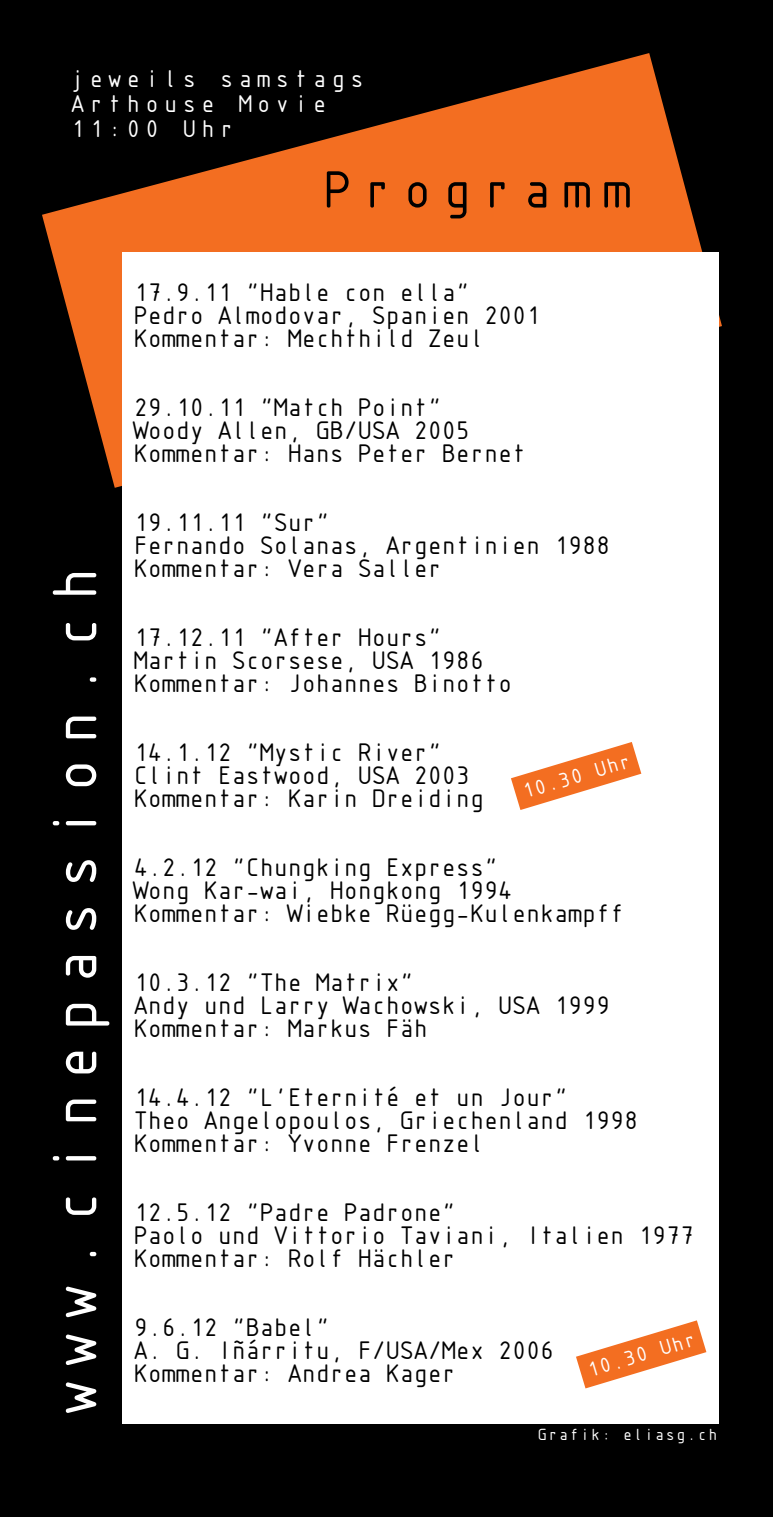
<style>
.page{position:relative;width:773px;height:1517px;background:#fff}
.page>*{position:absolute;margin:0;border:0;box-sizing:border-box;transform-origin:0 0}
.t1{font:67.5px "ISOCTEUR";color:#fff}
.t2{font:56.25px "ISOCTEUR";color:#000}
.t3{font:27.5px/23px "ISOCTEUR";letter-spacing:-.2em;color:#000}
.t4{font:26.25px/25px "ISOCTEUR";color:#fff}
.t5{font:22.5px "ISOCTEUR";color:#fff}
.t6{font:17.5px "ISOCTEUR";letter-spacing:-.1em;color:#fff}
</style>
<div class="page">
<div style="left:0;top:0;width:772px;height:1517px;background:#000"></div>
<svg style="left:42px;top:53px;width:679px;height:435px;fill:#f36e21"></svg>
<div style="left:122px;top:252px;width:596px;height:1171px;background:#fff"></div>
<svg style="left:511px;top:742px;width:130px;height:68px"></svg>
<svg style="left:576px;top:1320px;width:130px;height:68px"></svg>
<p class="t4" style="left:68px;top:65px;width:299px">jeweils samstags<br>Arthouse Movie<br>11:00 Uhr</p>
<h2 class="t2" style="left:318px;top:153px;width:321px">Programm</h2>
<p class="t3" style="left:131px;top:279px;width:413px">17.9.11 “Hable con ella“<br>Pedro Almodovar, Spanien 2001<br>Kommentar: Mechthild Zeul</p>
<h1 class="t1" style="left:31px;top:1421px;width:863px;rotate:-90deg">www.cinepassion.ch</h1>
<p class="t3" style="left:131px;top:394px;width:399px">29.10.11 “Match Point“<br>Woody Allen, GB/USA 2005<br>Kommentar: Hans Peter Bernet</p>
<p class="t3" style="left:131px;top:509px;width:483px">19.11.11 “Sur”<br>Fernando Solanas, Argentinien 1988<br>Kommentar: Vera Saller</p>
<p class="t3" style="left:131px;top:624px;width:385px">17.12.11 “After Hours“<br>Martin Scorsese, USA 1986<br>Kommentar: Johannes Binotto</p>
<p class="t3" style="left:131px;top:739px;width:357px">14.1.12 “Mystic River“<br>Clint Eastwood, USA 2003<br>Kommentar: Karin Dreiding</p>
<p class="t5" style="left:516px;top:779px;width:118px;rotate:-17deg">10.30 Uhr</p>
<p class="t3" style="left:131px;top:854px;width:497px">4.2.12 “Chungking Express“<br>Wong Kar-wai, Hongkong 1994<br>Kommentar: Wiebke Rüegg-Kulenkampff</p>
<p class="t3" style="left:131px;top:969px;width:483px">10.3.12 “The Matrix“<br>Andy und Larry Wachowski, USA 1999<br>Kommentar: Markus Fäh</p>
<p class="t3" style="left:131px;top:1084px;width:511px">14.4.12 “L'Eternité et un Jour“<br>Theo Angelopoulos, Griechenland 1998<br>Kommentar: Yvonne Frenzel</p>
<p class="t3" style="left:131px;top:1199px;width:567px">12.5.12 “Padre Padrone”<br>Paolo und Vittorio Taviani, Italien 1977<br>Kommentar: Rolf Hächler</p>
<p class="t3" style="left:131px;top:1314px;width:427px">9.6.12 “Babel“<br>A. G. Iñárritu, F/USA/Mex 2006<br>Kommentar: Andrea Kager</p>
<p class="t5" style="left:581px;top:1357px;width:118px;rotate:-17deg">10.30 Uhr</p>
<p class="t6" style="left:536px;top:1423px;width:184px">Grafik: eliasg.ch</p>
</div>
